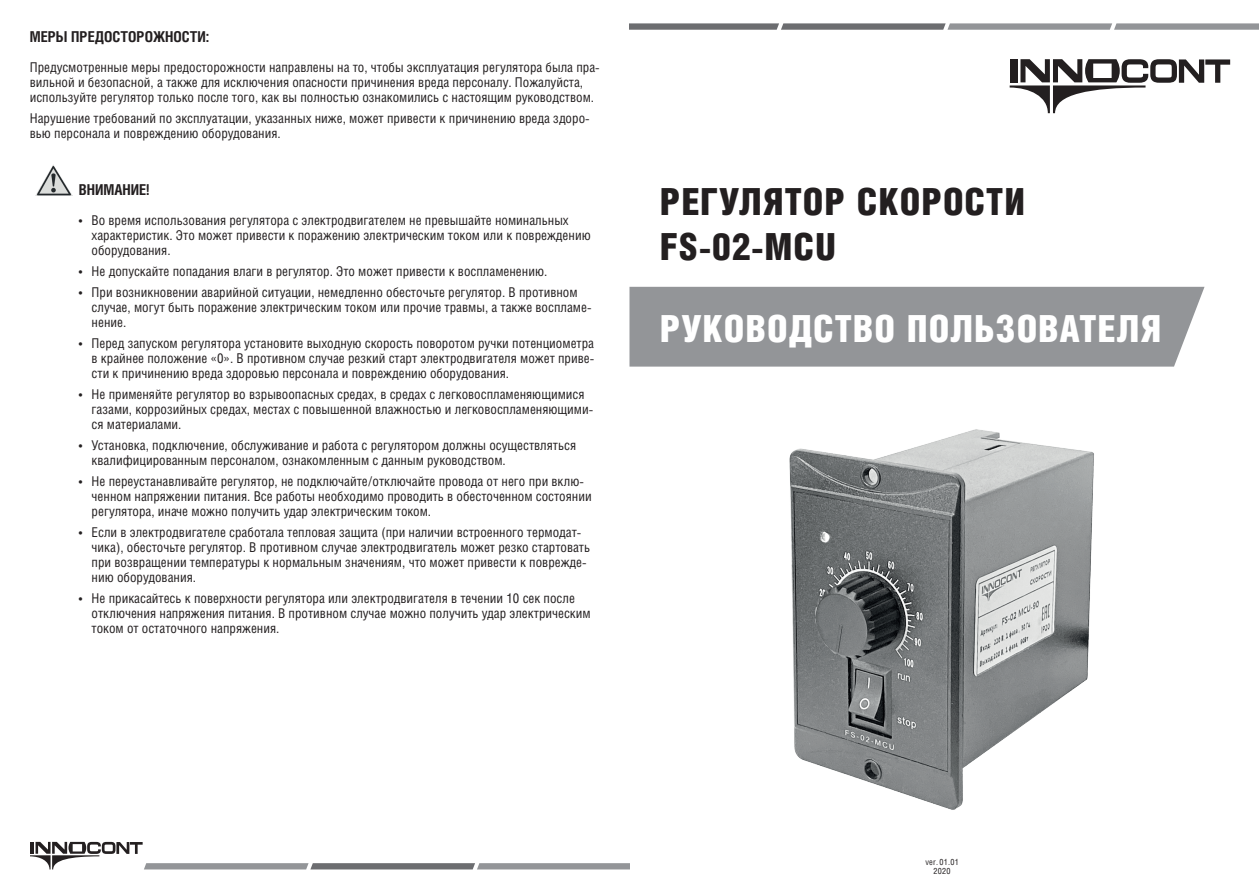
<style>
.page{position:relative;width:1259px;height:893px;background:#fff}
.page>*{position:absolute;margin:0;border:0;box-sizing:border-box;transform-origin:0 0}
.t1{font:37.5px/45px "Helios Cond Black C";letter-spacing:.025em;color:#231f20}
.t2{font:37.5px "Helios Cond Black C";letter-spacing:.025em;color:#fff}
.t3{font:700 15px "Helios Cond C";color:#231f20}
.t4{font:13.5px/15px "Helios Cond C";color:#231f20}
.t5{font:8.55px/8.6px "Helios Cond C";letter-spacing:.025em;color:#231f20;text-align:center}
</style>
<div class="page">
<img style="left:36px;top:165px;width:36px;height:30px">
<svg style="left:1009px;top:59px;width:221px;height:54px"></svg>
<div style="left:629px;top:287px;width:575px;height:80px;background:#939598"></div>
<img style="left:789px;top:429px;width:305px;height:381px">
<div style="left:629px;top:23px;width:149px;height:7px;background:#6c6d70"></div>
<div style="left:782px;top:23px;width:162px;height:7px;background:#6c6d70"></div>
<div style="left:948px;top:23px;width:163px;height:7px;background:#939598"></div>
<div style="left:1115px;top:23px;width:144px;height:7px;background:#939598"></div>
<svg style="left:30px;top:842px;width:113px;height:27px"></svg>
<div style="left:145px;top:863px;width:162px;height:6px;background:#939598"></div>
<div style="left:312px;top:863px;width:162px;height:6px;background:#6c6d70"></div>
<div style="left:478px;top:863px;width:151px;height:6px;background:#939598"></div>
<p class="t3" style="left:30px;top:28px;width:181px">МЕРЫ ПРЕДОСТОРОЖНОСТИ:</p>
<p class="t4" style="left:30px;top:59px;width:571px">Предусмотренные меры предосторожности направлены на то, чтобы эксплуатация регулятора была пра‑ вильной и безопасной, а также для исключения опасности причинения вреда персоналу. Пожалуйста, используйте регулятор только после того, как вы полностью ознакомились с настоящим руководством.</p>
<p class="t4" style="left:30px;top:110px;width:561px">Нарушение требований по эксплуатации, указанных ниже, может привести к причинению вреда здоро‑ вью персонала и повреждению оборудования.</p>
<p class="t3" style="left:79px;top:181px;width:72px">ВНИМАНИЕ!</p>
<p class="t4" style="left:92px;top:212px;width:500px;text-indent:-13px">• Во время использования регулятора с электродвигателем не превышайте номинальных характеристик. Это может привести к поражению электрическим током или к повреждению оборудования.</p>
<p class="t4" style="left:79px;top:263px;width:470px">• Не допускайте попадания влаги в регулятор. Это может привести к воспламенению.</p>
<p class="t4" style="left:92px;top:284px;width:501px;text-indent:-13px">• При возникновении аварийной ситуации, немедленно обесточьте регулятор. В противном случае, могут быть поражение электрическим током или прочие травмы, а также воспламе‑ нение.</p>
<p class="t4" style="left:92px;top:335px;width:504px;text-align:justify;text-indent:-13px">• Перед запуском регулятора установите выходную скорость поворотом ручки потенциометра в крайнее положение «0». В противном случае резкий старт электродвигателя может приве‑ сти к причинению вреда здоровью персонала и повреждению оборудования.</p>
<p class="t4" style="left:92px;top:386px;width:503px;text-indent:-13px">• Не применяйте регулятор во взрывоопасных средах, в средах с легковоспламеняющимися газами, коррозийных средах, местах с повышенной влажностью и легковоспламеняющими‑ ся материалами.</p>
<p class="t4" style="left:92px;top:438px;width:486px;text-indent:-13px">• Установка, подключение, обслуживание и работа с регулятором должны осуществляться квалифицированным персоналом, ознакомленным с данным руководством.</p>
<p class="t4" style="left:92px;top:474px;width:501px;text-indent:-13px">• Не переустанавливайте регулятор, не подключайте/отключайте провода от него при вклю‑ ченном напряжении питания. Все работы необходимо проводить в обесточенном состоянии регулятора, иначе можно получить удар электрическим током.</p>
<p class="t4" style="left:92px;top:525px;width:500px;text-indent:-13px">• Если в электродвигателе сработала тепловая защита (при наличии встроенного термодат‑ чика), обесточьте регулятор. В противном случае электродвигатель может резко стартовать при возвращении температуры к нормальным значениям, что может привести к поврежде‑ нию оборудования.</p>
<p class="t4" style="left:92px;top:591px;width:500px;text-indent:-13px">• Не прикасайтесь к поверхности регулятора или электродвигателя в течении 10 сек после отключения напряжения питания. В противном случае можно получить удар электрическим током от остаточного напряжения.</p>
<h1 class="t1" style="left:660px;top:178px;width:367px">РЕГУЛЯТОР СКОРОСТИ<br>FS-02-MCU</h1>
<h1 class="t2" style="left:660px;top:307px;width:503px">РУКОВОДСТВО ПОЛЬЗОВАТЕЛЯ</h1>
<p class="t5" style="left:925px;top:858px;width:35px">ver. 01.01<br>2020</p>
</div>
